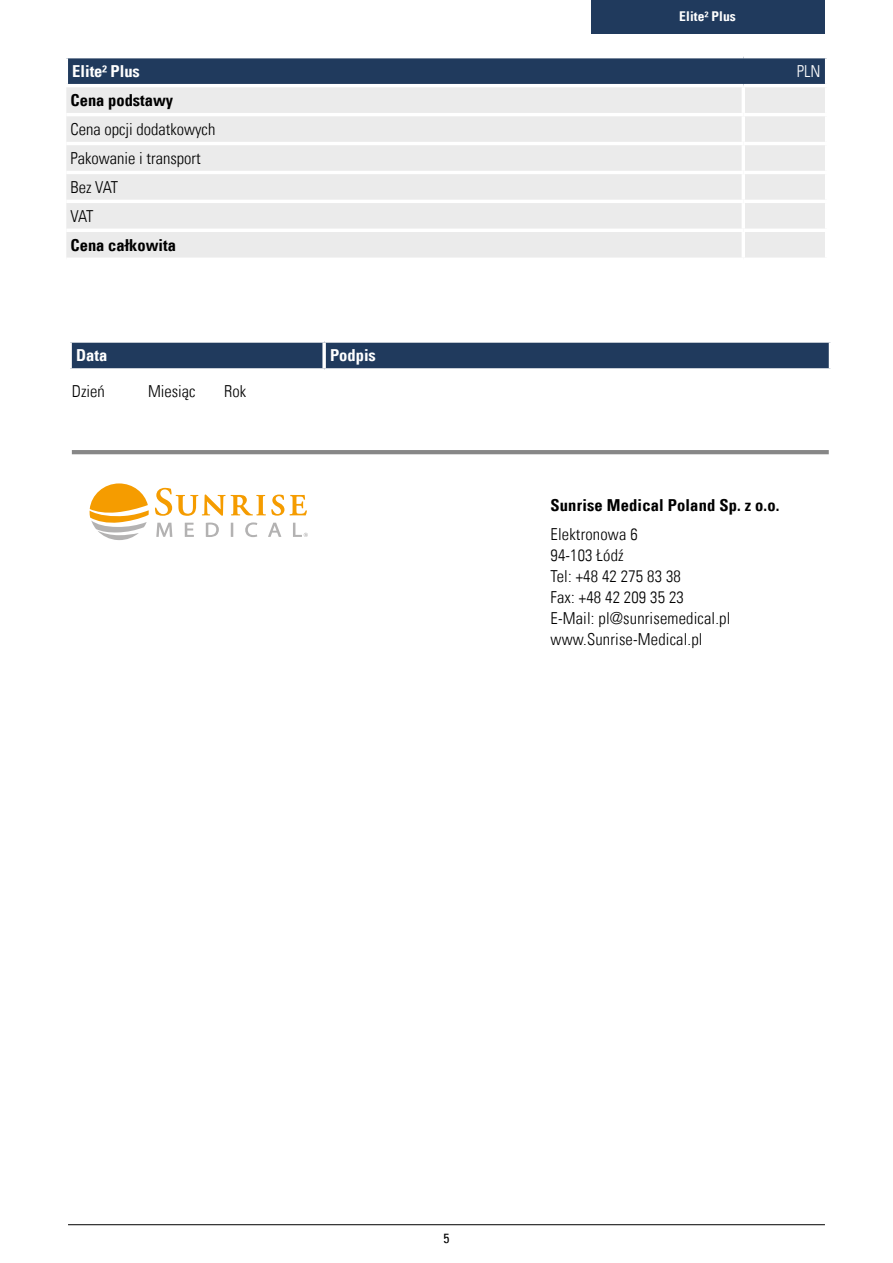
<style>
.page{position:relative;width:893px;height:1263px;background:#fff}
.page>*{position:absolute;margin:0;border:0;box-sizing:border-box;transform-origin:0 0}
.t1{font:16.5px/21px "Univers Com 47 Light Cond";letter-spacing:.01em;color:#000}
.t2{font:16.5px "Univers Com 67 Bold Cond";color:#000}
.t3{font:16.5px "Univers Com 67 Bold Cond";color:#fff}
.t4{font:16.5px "Univers Com 47 Light Cond";color:#fff}
.t5{font:13.5px "Univers Com 67 Bold Cond";letter-spacing:.01em;color:#fff}
.t6{font:condensed 13.5px "Univers Com 57";color:#000}
</style>
<div class="page">
<svg style="left:68px;top:58px;width:757px;height:26px;background:#233d5f"></svg>
<div style="left:66px;top:87px;width:759px;height:171px;background:#ebebeb"></div>
<hr style="left:66px;top:113px;width:677px;height:3px;background:#fff">
<hr style="left:66px;top:142px;width:677px;height:3px;background:#fff">
<hr style="left:66px;top:171px;width:677px;height:3px;background:#fff">
<hr style="left:66px;top:200px;width:677px;height:3px;background:#fff">
<hr style="left:66px;top:229px;width:677px;height:3px;background:#fff">
<hr style="left:742px;top:87px;width:3px;height:26px;background:#fff">
<hr style="left:743px;top:113px;width:85px;height:3px;background:#fff">
<hr style="left:742px;top:116px;width:3px;height:26px;background:#fff">
<hr style="left:743px;top:142px;width:85px;height:3px;background:#fff">
<hr style="left:742px;top:145px;width:3px;height:26px;background:#fff">
<hr style="left:743px;top:171px;width:85px;height:3px;background:#fff">
<hr style="left:742px;top:174px;width:3px;height:26px;background:#fff">
<hr style="left:743px;top:200px;width:85px;height:3px;background:#fff">
<hr style="left:742px;top:203px;width:3px;height:26px;background:#fff">
<hr style="left:743px;top:229px;width:85px;height:3px;background:#fff">
<hr style="left:742px;top:232px;width:3px;height:26px;background:#fff">
<div style="left:72px;top:343px;width:757px;height:25px;background:#203a5d"></div>
<svg style="left:70px;top:368px;width:254px;height:1px"></svg>
<svg style="left:324px;top:341px;width:507px;height:2px"></svg>
<svg style="left:322px;top:343px;width:4px;height:25px"></svg>
<svg style="left:324px;top:368px;width:507px;height:2px"></svg>
<svg style="left:70px;top:342px;width:254px;height:1px"></svg>
<svg style="left:71px;top:343px;width:1px;height:25px"></svg>
<hr style="left:72px;top:450px;width:757px;height:4px;background:#878787">
<svg style="left:90px;top:483px;width:59px;height:57px"></svg>
<svg style="left:155px;top:488px;width:129px;height:28px"></svg>
<svg style="left:290px;top:495px;width:17px;height:20px"></svg>
<svg style="left:156px;top:523px;width:16px;height:14px"></svg>
<svg style="left:185px;top:523px;width:9px;height:14px"></svg>
<svg style="left:206px;top:523px;width:13px;height:14px"></svg>
<svg style="left:231px;top:523px;width:2px;height:14px"></svg>
<svg style="left:245px;top:522px;width:12px;height:15px"></svg>
<svg style="left:268px;top:523px;width:13px;height:14px"></svg>
<svg style="left:293px;top:523px;width:15px;height:14px"></svg>
<div style="left:591px;top:0;width:233px;height:34px;background:#203a5d"></div>
<hr style="left:68px;top:1224px;width:757px;height:1px;background:#000">
<p class="t5" style="left:679px;top:8px;width:58px">Elite² Plus</p>
<p class="t3" style="left:72px;top:61px;width:69px">Elite² Plus</p>
<p class="t4" style="left:797px;top:61px;width:25px">PLN</p>
<p class="t2" style="left:71px;top:90px;width:104px">Cena podstawy</p>
<p class="t1" style="left:71px;top:115px;width:146px;line-height:29px">Cena opcji dodatkowych<br>Pakowanie i transport<br>Bez VAT<br>VAT</p>
<p class="t2" style="left:71px;top:235px;width:107px">Cena całkowita</p>
<p class="t3" style="left:76px;top:345px;width:33px">Data</p>
<p class="t3" style="left:330px;top:345px;width:47px">Podpis</p>
<p class="t1" style="left:72px;top:380px;width:34px">Dzień</p>
<p class="t1" style="left:148px;top:380px;width:49px">Miesiąc</p>
<p class="t1" style="left:224px;top:380px;width:23px">Rok</p>
<p class="t2" style="left:551px;top:495px;width:230px">Sunrise Medical Poland Sp. z o.o.</p>
<p class="t1" style="left:551px;top:524px;width:181px">Elektronowa 6<br>94-103 Łódź<br>Tel: +48 42 275 83 38<br>Fax: +48 42 209 35 23<br>E-Mail: pl@sunrisemedical.pl www.Sunrise-Medical.pl</p>
<p class="t6" style="left:443px;top:1229px;width:7px">5</p>
</div>
